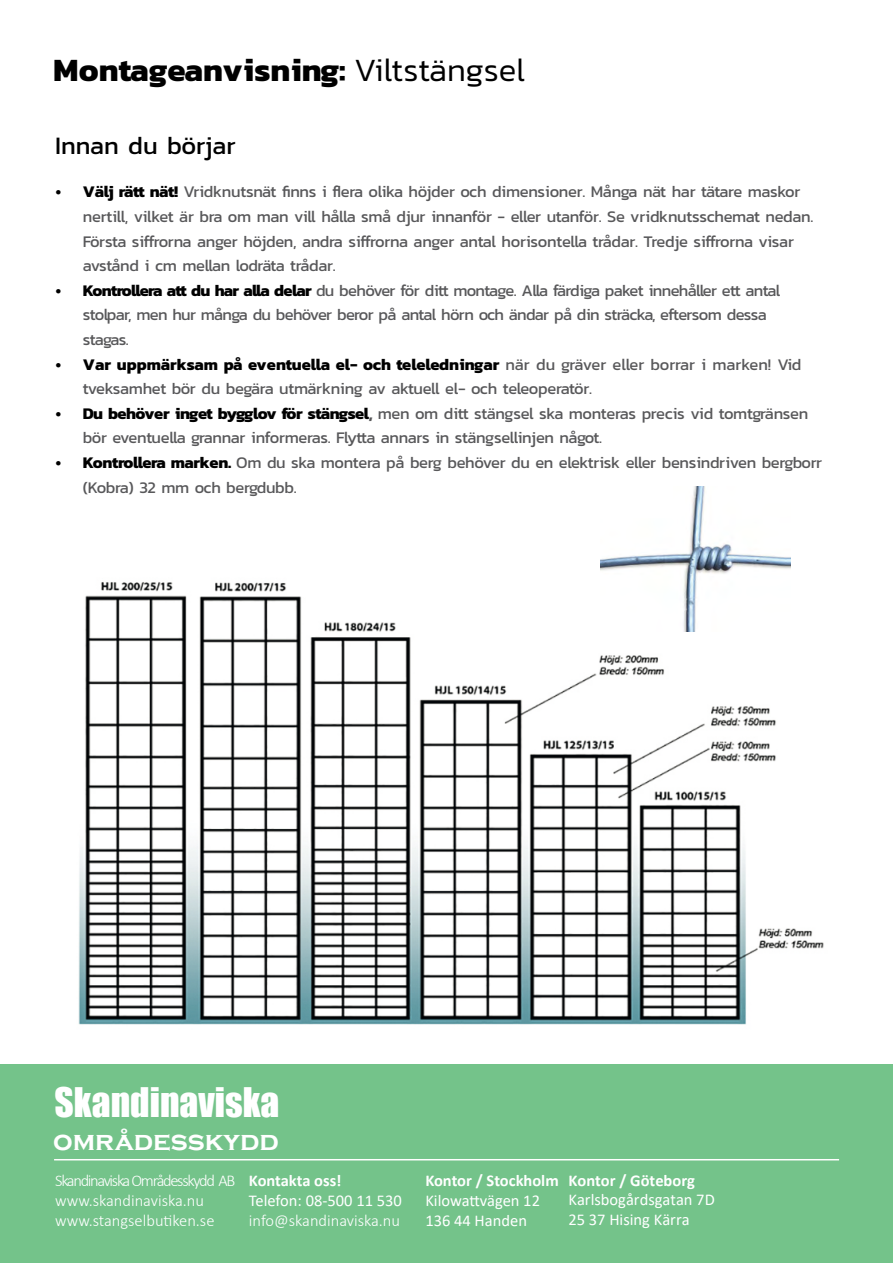
<style>
.page{position:relative;width:893px;height:1263px;background:#fff}
.page>*{position:absolute;margin:0;border:0;box-sizing:border-box;transform-origin:0 0}
.t1{font:37.5px "Impact";color:#fff}
.t2{font:700 33px "Kanit";color:#000}
.t3{font:700 27.45px "Copperplate Gothic";color:#fff}
.t4{font:25.5px "Kanit";color:#000}
.t5{font:16.5px/24.6px "Kanit";letter-spacing:-.02em;color:#58585a}
.t6{font:16.5px/24.6px "Kanit";letter-spacing:-.04em;color:#58585a}
.t7{font:300 16.5px/19.8px "Calibri";letter-spacing:-.005em;color:#fff}
.t8{font:16.5px/19.8px "Calibri";color:#fff}
.t9{font:700 16.5px "Calibri";color:#fff}
.s1{font-weight:300}
.s2{font-weight:700;color:#000}
.s3{font-weight:700}
</style>
<div class="page">
<div style="left:0;top:1064px;width:893px;height:199px;background:#74c38a"></div>
<hr style="left:54px;top:1159px;width:785px;height:1px;background:#fff">
<img style="left:78px;top:582px;width:746px;height:443px">
<img style="left:601px;top:486px;width:190px;height:145px">
<div style="left:600px;top:486px;width:73px;height:32px;background:#fff"></div>
<h2 class="t2" style="left:53px;top:44px;width:473px">Montageanvisning: <span class="s1">Viltstängsel</span></h2>
<h3 class="t4" style="left:55px;top:127px;width:182px">Innan du börjar</h3>
<p class="t5" style="left:83px;top:179px;width:732px;text-indent:-27px"><span class="s2">• Välj rätt nät!</span> Vridknutsnät finns i flera olika höjder och dimensioner. Många nät har tätare maskor nertill, vilket är bra om man vill hålla små djur innanför - eller utanför. Se vridknutsschemat nedan.<br>Första siffrorna anger höjden, andra siffrorna anger antal horisontella trådar. Tredje siffrorna visar avstånd i cm mellan lodräta trådar.</p>
<p class="t6" style="left:83px;top:278px;width:699px;text-indent:-27px"><span class="s2">• Kontrollera att du har alla delar</span> du behöver för ditt montage. Alla färdiga paket innehåller ett antal stolpar, men hur många du behöver beror på antal hörn och ändar på din sträcka, eftersom dessa stagas.</p>
<p class="t5" style="left:83px;top:351px;width:720px;text-indent:-27px"><span class="s2">• Var uppmärksam på eventuella el- och teleledningar</span> när du gräver eller borrar i marken! Vid tveksamhet bör du begära utmärkning av aktuell el- och teleoperatör.</p>
<p class="t5" style="left:83px;top:401px;width:727px;text-indent:-27px"><span class="s2">• Du behöver inget bygglov för stängsel</span><span class="s3">,</span> men om ditt stängsel ska monteras precis vid tomtgränsen bör eventuella grannar informeras. Flytta annars in stängsellinjen något.</p>
<p class="t5" style="left:83px;top:450px;width:741px;text-indent:-27px"><span class="s2">• Kontrollera marken.</span> Om du ska montera på berg behöver du en elektrisk eller bensindriven bergborr (Kobra) 32 mm och bergdubb.</p>
<h1 class="t1" style="left:55px;top:1073px;width:226px">Skandinaviska</h1>
<h3 class="t3" style="left:53px;top:1125px;width:227px">områdesskydd</h3>
<p class="t7" style="left:55px;top:1170px;width:182px">Skandinaviska Områdesskydd AB www.skandinaviska.nu www.stangselbutiken.se</p>
<p class="t9" style="left:425px;top:1169px;width:135px">Kontor / Stockholm</p>
<p class="t9" style="left:249px;top:1169px;width:94px">Kontakta oss!</p>
<p class="t8" style="left:249px;top:1190px;width:154px">Telefon: 08-500 11 530</p>
<p class="t7" style="left:249px;top:1210px;width:153px">info@skandinaviska.nu</p>
<p class="t8" style="left:425px;top:1190px;width:116px">Kilowattvägen 12<br>136 44 Handen</p>
<p class="t9" style="left:568px;top:1168px;width:128px">Kontor / Göteborg</p>
<p class="t8" style="left:568px;top:1189px;width:148px">Karlsbogårdsgatan 7D<br>25 37 Hising Kärra</p>
</div>
